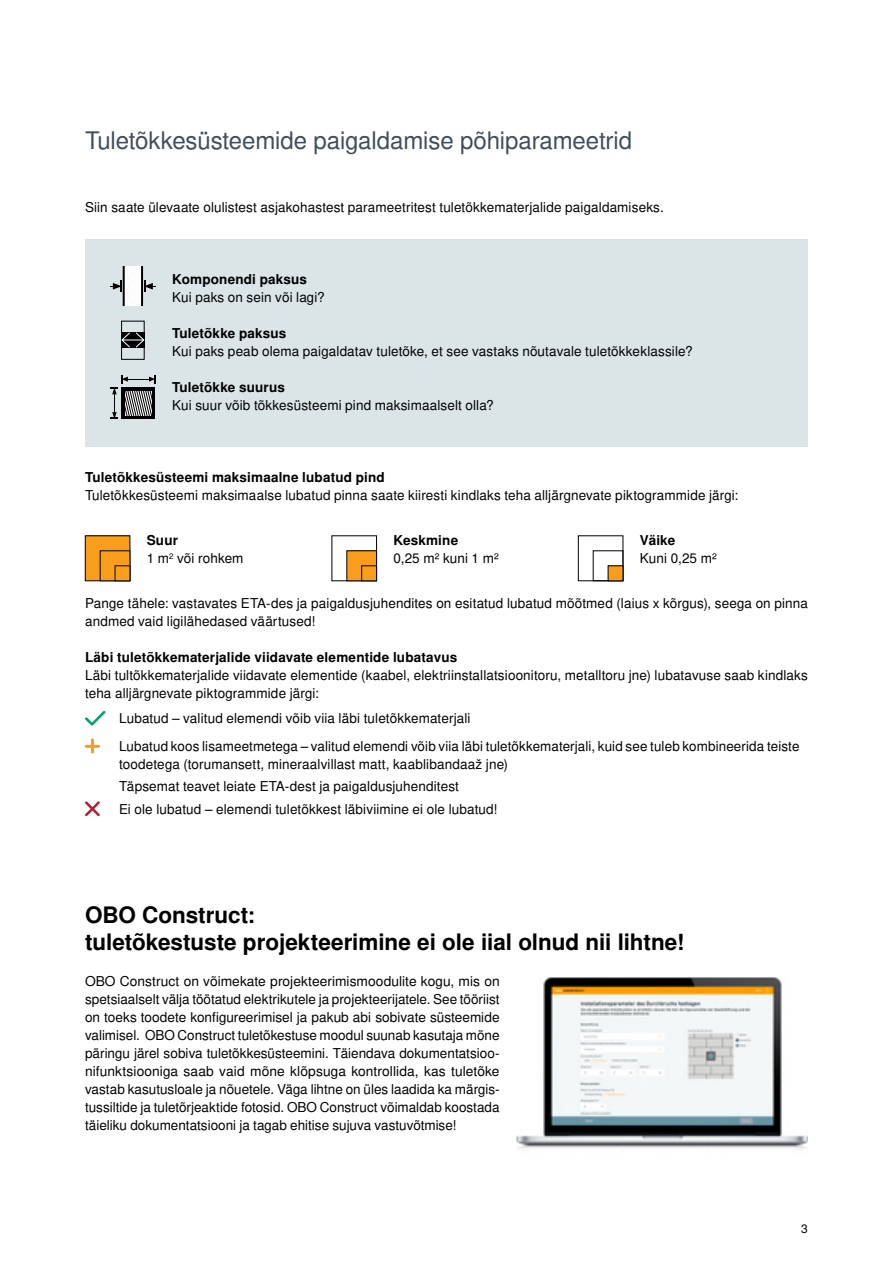
<style>
.page{position:relative;width:893px;height:1263px;background:#fff}
.page>*{position:absolute;margin:0;border:0;box-sizing:border-box;transform-origin:0 0}
.t1{font:24px "Nimbus San L";letter-spacing:-.005em;color:#3e4e5e}
.t2{font:700 22.5px/27px "Nimbus San L";letter-spacing:-.005em;color:#000}
.t3{font:13.5px/18px "Nimbus San L";letter-spacing:.01em;color:#000}
.t4{font:700 13.5px "Nimbus San L";letter-spacing:.01em;color:#000}
.t5{font:12px "Nimbus San L";color:#000}
.s1{font-weight:700}
</style>
<div class="page">
<img style="left:517px;top:977px;width:291px;height:172px">
<div style="left:85px;top:239px;width:723px;height:207px;background:#dbe4e6"></div>
<svg style="left:111px;top:375px;width:44px;height:44px"></svg>
<svg style="left:111px;top:267px;width:44px;height:39px"></svg>
<div style="left:121px;top:321px;width:24px;height:39px;border:1px solid #000"></div>
<svg style="left:121px;top:332px;width:24px;height:16px"></svg>
<svg style="left:85px;top:711px;width:20px;height:14px"></svg>
<svg style="left:85px;top:739px;width:15px;height:14px"></svg>
<svg style="left:85px;top:801px;width:15px;height:15px"></svg>
<div style="left:578px;top:536px;width:45px;height:45px;border:1px solid #000"></div>
<div style="left:593px;top:551px;width:30px;height:30px;border:1px solid #000"></div>
<div style="left:608px;top:566px;width:15px;height:15px;background:#f99d1c"></div>
<div style="left:347px;top:551px;width:30px;height:30px;background:#f99d1c"></div>
<div style="left:361px;top:566px;width:16px;height:15px;border:1px solid #000"></div>
<div style="left:85px;top:536px;width:45px;height:45px;background:#f99d1c"></div>
<div style="left:85px;top:536px;width:45px;height:45px;border:1px solid #000"></div>
<h1 class="t1" style="left:85px;top:126px;width:549px">Tuletõkkesüsteemide paigaldamise põhiparameetrid</h1>
<p class="t3" style="left:85px;top:199px;width:580px">Siin saate ülevaate olulistest asjakohastest parameetritest tuletõkkematerjalide paigaldamiseks.</p>
<p class="t4" style="left:172px;top:271px;width:136px">Komponendi paksus</p>
<p class="t3" style="left:172px;top:289px;width:154px">Kui paks on sein või lagi?</p>
<p class="t4" style="left:172px;top:325px;width:116px">Tuletõkke paksus</p>
<p class="t3" style="left:172px;top:343px;width:522px">Kui paks peab olema paigaldatav tuletõke, et see vastaks nõutavale tuletõkkeklassile?</p>
<p class="t4" style="left:172px;top:379px;width:114px">Tuletõkke suurus</p>
<p class="t3" style="left:172px;top:397px;width:323px">Kui suur võib tõkkesüsteemi pind maksimaalselt olla?</p>
<p class="t4" style="left:85px;top:469px;width:301px">Tuletõkkesüsteemi maksimaalne lubatud pind</p>
<p class="t3" style="left:85px;top:487px;width:655px">Tuletõkkesüsteemi maksimaalse lubatud pinna saate kiiresti kindlaks teha alljärgnevate piktogrammide järgi:</p>
<p class="t3" style="left:147px;top:532px;width:98px"><span class="s1">Suur<br></span>1 m<sup>2</sup> või rohkem</p>
<p class="t4" style="left:393px;top:532px;width:66px">Keskmine</p>
<p class="t3" style="left:393px;top:550px;width:107px">0,25 m² kuni 1 m²</p>
<p class="t4" style="left:640px;top:532px;width:37px">Väike</p>
<p class="t3" style="left:640px;top:550px;width:78px">Kuni 0,25 m²</p>
<p class="t3" style="left:85px;top:595px;width:724px">Pange tähele: vastavates ETA-des ja paigaldusjuhendites on esitatud lubatud mõõtmed (laius x kõrgus), seega on pinna andmed vaid ligilähedased väärtused!</p>
<p class="t4" style="left:85px;top:649px;width:374px">Läbi tuletõkkematerjalide viidavate elementide lubatavus</p>
<p class="t3" style="left:85px;top:667px;width:724px">Läbi tultõkkematerjalide viidavate elementide (kaabel, elektriinstallatsioonitoru, metalltoru jne) lubatavuse saab kindlaks teha alljärgnevate piktogrammide järgi:</p>
<p class="t3" style="left:119px;top:705px;width:682px;line-height:27.8px">Lubatud – valitud elemendi võib viia läbi tuletõkkematerjali<br>Lubatud koos lisameetmetega – valitud elemendi võib viia läbi tuletõkkematerjali, kuid see tuleb kombineerida teiste</p>
<p class="t3" style="left:119px;top:753px;width:391px;line-height:22.4px">toodetega (torumansett, mineraalvillast matt, kaablibandaaž jne)<br>Täpsemat teavet leiate ETA-dest ja paigaldusjuhenditest<br>Ei ole lubatud – elemendi tuletõkkest läbiviimine ei ole lubatud!</p>
<h2 class="t2" style="left:85px;top:902px;width:601px">OBO Construct:<br>tuletõkestuste projekteerimine ei ole iial olnud nii lihtne!</h2>
<p class="t3" style="left:85px;top:973px;width:416px;text-align:justify">OBO Construct on võimekate projekteerimismoodulite kogu, mis on spetsiaalselt välja töötatud elektrikutele ja projekteerijatele. See tööriist on toeks toodete konfigureerimisel ja pakub abi sobivate süsteemide valimisel. OBO Construct tuletõkestuse moodul suunab kasutaja mõne päringu järel sobiva tuletõkkesüsteemini. Täiendava dokumentatsioo&shy;nifunktsiooniga saab vaid mõne klõpsuga kontrollida, kas tuletõke vastab kasutusloale ja nõuetele. Väga lihtne on üles laadida ka märgis&shy;tussiltide ja tuletõrjeaktide fotosid. OBO Construct võimaldab koostada täieliku dokumentatsiooni ja tagab ehitise sujuva vastuvõtmise!</p>
<p class="t5" style="left:801px;top:1222px;width:8px">3</p>
</div>
